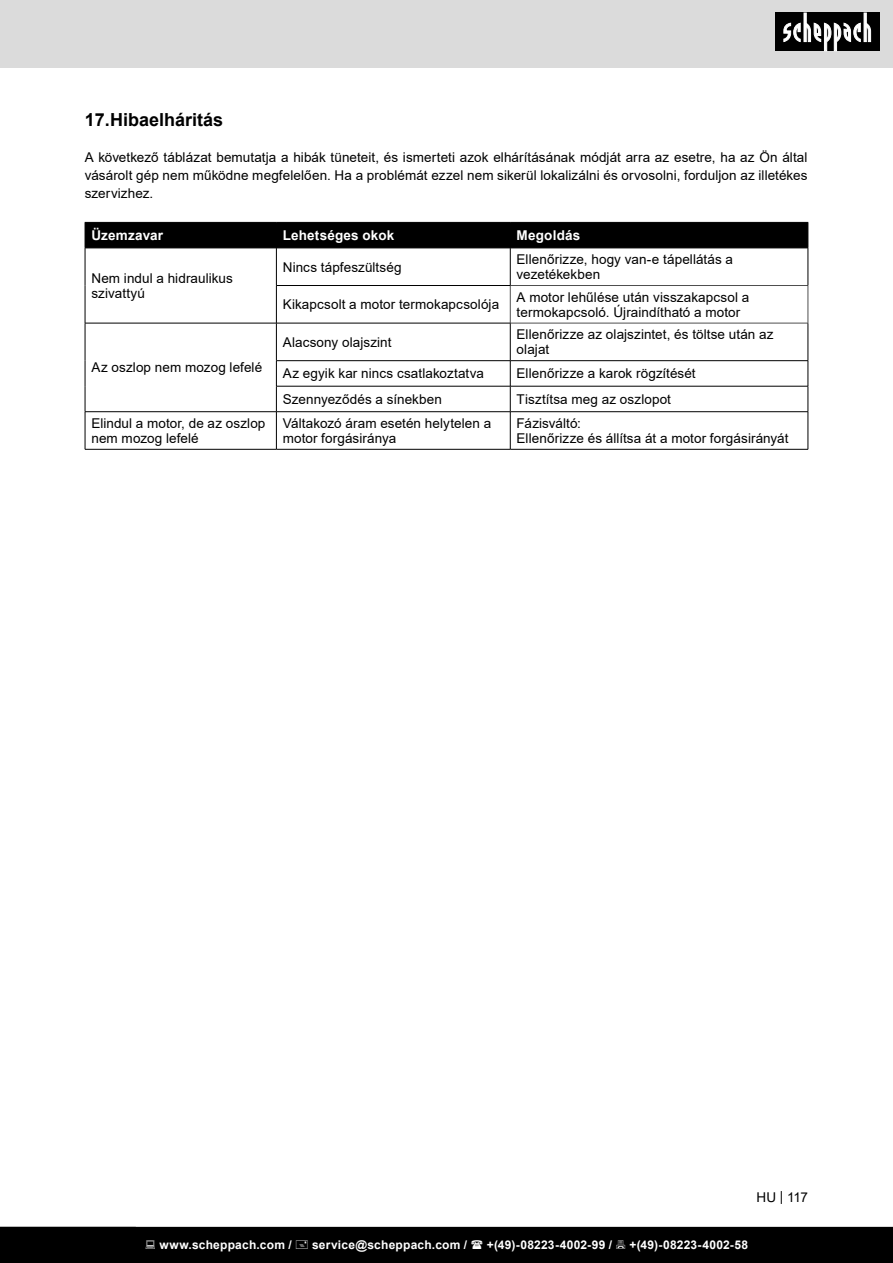
<style>
.page{position:relative;width:893px;height:1263px;background:#fff}
.page>*{position:absolute;margin:0;border:0;box-sizing:border-box;transform-origin:0 0}
.t1{font:700 18px "Arial";color:#000}
.Tabelle_Grund{font:13.5px/15px "Arial";letter-spacing:.005em;color:#000}
.Basiseinstellung{font:13.5px/18px "Arial";letter-spacing:.005em;color:#000;text-align:justify}
.Tabelle_Grund-2{font:700 13.5px "Arial";letter-spacing:.015em;color:#fff}
.t2{font:700 12px "Arial";letter-spacing:.02em;color:#fff}
</style>
<div class="page">
<div style="left:0;top:0;width:893px;height:67px;background:#dbdbdb"></div>
<div style="left:775px;top:13px;width:105px;height:38px;background:#000"></div>
<svg style="left:783px;top:13px;width:88px;height:38px"></svg>
<div style="left:85px;top:222px;width:723px;height:26px;background:#000"></div>
<hr style="left:510px;top:285px;width:298px;height:1px;background:#4f4f4f">
<hr style="left:510px;top:286px;width:1px;height:37px;background:#4f4f4f">
<hr style="left:808px;top:286px;width:1px;height:37px;background:#4f4f4f">
<hr style="left:510px;top:323px;width:298px;height:1px;background:#4f4f4f">
<hr style="left:85px;top:248px;width:191px;height:1px;background:#000">
<hr style="left:85px;top:248px;width:1px;height:37px;background:#000">
<hr style="left:85px;top:285px;width:1px;height:38px;background:#000">
<hr style="left:276px;top:248px;width:234px;height:1px;background:#000">
<hr style="left:276px;top:248px;width:1px;height:37px;background:#000">
<hr style="left:510px;top:248px;width:298px;height:1px;background:#000">
<hr style="left:510px;top:248px;width:1px;height:37px;background:#000">
<hr style="left:808px;top:248px;width:1px;height:37px;background:#000">
<hr style="left:276px;top:285px;width:234px;height:1px;background:#000">
<hr style="left:276px;top:286px;width:1px;height:37px;background:#000">
<hr style="left:85px;top:323px;width:191px;height:1px;background:#000">
<hr style="left:85px;top:323px;width:1px;height:38px;background:#000">
<svg style="left:85px;top:361px;width:1px;height:50px"></svg>
<hr style="left:276px;top:323px;width:234px;height:1px;background:#000">
<hr style="left:276px;top:323px;width:1px;height:37px;background:#000">
<hr style="left:510px;top:323px;width:1px;height:37px;background:#000">
<hr style="left:808px;top:323px;width:1px;height:37px;background:#000">
<hr style="left:276px;top:360px;width:234px;height:1px;background:#000">
<hr style="left:510px;top:360px;width:298px;height:1px;background:#000">
<hr style="left:276px;top:386px;width:234px;height:1px;background:#000">
<svg style="left:276px;top:361px;width:1px;height:50px"></svg>
<hr style="left:510px;top:386px;width:298px;height:1px;background:#000">
<svg style="left:510px;top:361px;width:1px;height:50px"></svg>
<svg style="left:808px;top:361px;width:1px;height:50px"></svg>
<hr style="left:85px;top:411px;width:191px;height:1px;background:#000">
<hr style="left:85px;top:412px;width:1px;height:37px;background:#000">
<hr style="left:276px;top:411px;width:234px;height:1px;background:#000">
<hr style="left:276px;top:412px;width:1px;height:37px;background:#000">
<hr style="left:510px;top:411px;width:298px;height:1px;background:#000">
<hr style="left:510px;top:412px;width:1px;height:37px;background:#000">
<hr style="left:808px;top:412px;width:1px;height:37px;background:#000">
<hr style="left:85px;top:449px;width:191px;height:1px;background:#000">
<hr style="left:276px;top:449px;width:234px;height:1px;background:#000">
<hr style="left:510px;top:449px;width:298px;height:1px;background:#000">
<div style="left:0;top:1227px;width:893px;height:36px;background:#000"></div>
<p class="t1" style="left:85px;top:107px;width:140px">17.Hibaelháritás</p>
<p class="Basiseinstellung" style="left:85px;top:148px;width:724px">A következő táblázat bemutatja a hibák tüneteit, és ismerteti azok elhárításának módját arra az esetre, ha az Ön által vásárolt gép nem működne megfelelően. Ha a problémát ezzel nem sikerül lokalizálni és orvosolni, forduljon az illetékes szervizhez.</p>
<p class="Tabelle_Grund-2" style="left:91px;top:226px;width:73px">Üzemzavar</p>
<p class="Tabelle_Grund-2" style="left:283px;top:226px;width:113px">Lehetséges okok</p>
<p class="Tabelle_Grund-2" style="left:517px;top:226px;width:65px">Megoldás</p>
<p class="Tabelle_Grund" style="left:91px;top:271px;width:143px">Nem indul a hidraulikus szivattyú</p>
<p class="Tabelle_Grund" style="left:283px;top:259px;width:120px">Nincs tápfeszültség</p>
<p class="Tabelle_Grund" style="left:517px;top:252px;width:218px">Ellenőrizze, hogy van-e tápellátás a vezetékekben</p>
<p class="Tabelle_Grund" style="left:283px;top:297px;width:218px">Kikapcsolt a motor termokapcsolója</p>
<p class="Tabelle_Grund" style="left:517px;top:289px;width:234px">A motor lehűlése után visszakapcsol a termokapcsoló. Újraindítható a motor</p>
<p class="Tabelle_Grund" style="left:91px;top:360px;width:172px">Az oszlop nem mozog lefelé</p>
<p class="Tabelle_Grund" style="left:283px;top:334px;width:110px">Alacsony olajszint</p>
<p class="Tabelle_Grund" style="left:517px;top:327px;width:258px">Ellenőrizze az olajszintet, és töltse után az olajat</p>
<p class="Tabelle_Grund" style="left:283px;top:366px;width:203px">Az egyik kar nincs csatlakoztatva</p>
<p class="Tabelle_Grund" style="left:517px;top:366px;width:181px">Ellenőrizze a karok rögzítését</p>
<p class="Tabelle_Grund" style="left:283px;top:391px;width:161px">Szennyeződés a sínekben</p>
<p class="Tabelle_Grund" style="left:517px;top:391px;width:156px">Tisztítsa meg az oszlopot</p>
<p class="Tabelle_Grund" style="left:91px;top:416px;width:176px">Elindul a motor, de az oszlop nem mozog lefelé</p>
<p class="Tabelle_Grund" style="left:283px;top:416px;width:210px">Váltakozó áram esetén helytelen a motor forgásiránya</p>
<p class="Tabelle_Grund" style="left:517px;top:416px;width:273px">Fázisváltó:<br>Ellenőrizze és állítsa át a motor forgásirányát</p>
<p class="Basiseinstellung" style="left:756px;top:1188px;width:53px">HU | 117</p>
<p class="t2" style="left:159px;top:1236px;width:134px">www.scheppach.com /</p>
<p class="t2" style="left:312px;top:1236px;width:157px">service@scheppach.com /</p>
<p class="t2" style="left:487px;top:1236px;width:127px">+(49)-08223-4002-99 /</p>
<p class="t2" style="left:629px;top:1236px;width:120px">+(49)-08223-4002-58</p>
</div>
